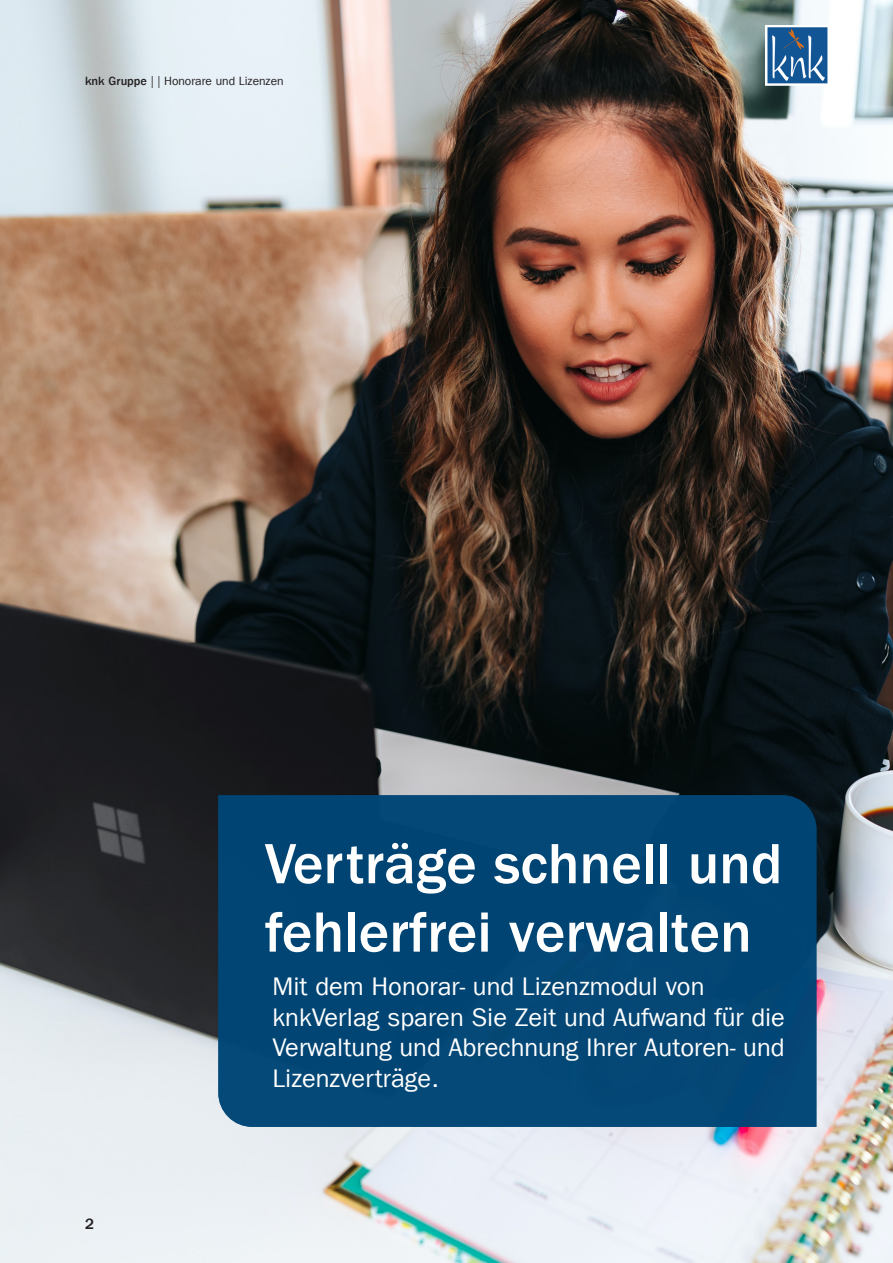
<style>
.page{position:relative;width:893px;height:1263px;background:#fff}
.page>*{position:absolute;margin:0;border:0;box-sizing:border-box;transform-origin:0 0}
.t1{font:500 57px/68.4px "Franklin Gothic LT Com";color:#fff}
.t2{font:25.5px/30.6px "Franklin Gothic LT Com";color:#fff;text-align:justify}
.t3{font:500 15px "Franklin Gothic LT Com";color:#231f20}
.t4{font:12px "Franklin Gothic LT Com";color:#231f20}
.s1{font-weight:500}
</style>
<div class="page">
<img style="left:0;top:0;width:893px;height:1263px">
<img style="left:765px;top:26px;width:64px;height:59px">
<div style="left:218px;top:795px;width:598px;height:332px;background:#004574"></div>
<p class="t4" style="left:85px;top:74px;width:200px"><span class="s1">knk Gruppe</span> | | Honorare und Lizenzen</p>
<p class="t3" style="left:85px;top:1215px;width:11px">2</p>
<p class="t1" style="left:265px;top:830px;width:519px">Verträge schnell und fehlerfrei verwalten</p>
<p class="t2" style="left:272px;top:971px;width:433px">Mit dem Honorar- und Lizenzmodul von</p>
<p class="t2" style="left:272px;top:1002px;width:514px">knkVerlag sparen Sie Zeit und Aufwand für die Verwaltung und Abrechnung Ihrer Autoren- und Lizenzverträge.</p>
</div>
